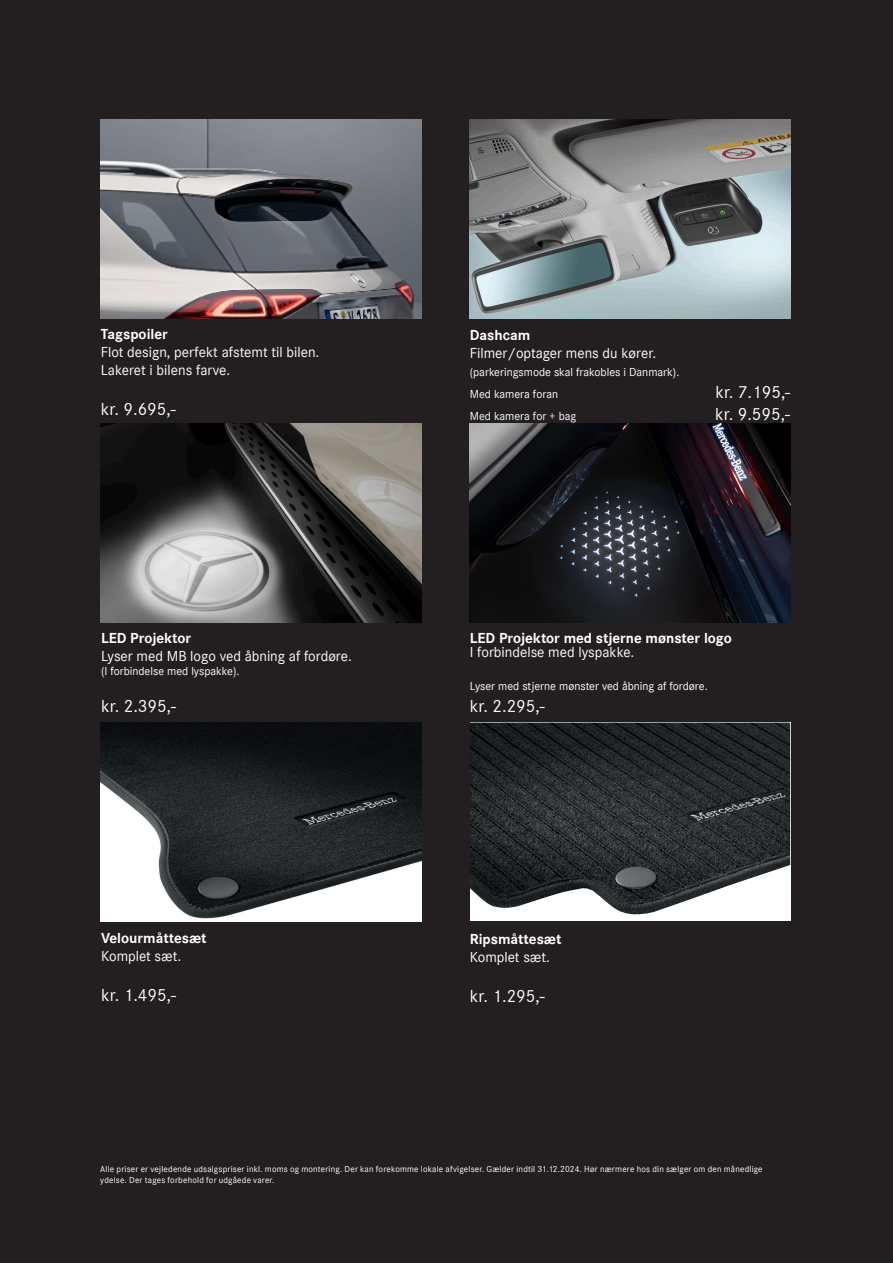
<style>
.page{position:relative;width:893px;height:1263px;background:#231f20}
.page>*{position:absolute;margin:0;border:0;box-sizing:border-box;transform-origin:0 0}
.t1{font:18px "Daimler CS";color:#fff}
.t2{font:15px "Daimler CS";color:#fff}
.t3{font:700 15px "Daimler CS";color:#fff}
.t4{font:12px "Daimler CS";color:#fff}
.t5{font:9px/10.5px "Daimler CS";letter-spacing:.02em;color:#fff}
</style>
<div class="page">
<img style="left:470px;top:722px;width:320px;height:197px">
<img style="left:101px;top:119px;width:320px;height:199px">
<img style="left:470px;top:119px;width:320px;height:200px">
<img style="left:101px;top:423px;width:320px;height:199px">
<img style="left:101px;top:722px;width:320px;height:199px">
<img style="left:470px;top:423px;width:320px;height:199px">
<p class="t3" style="left:101px;top:322px;width:69px">Tagspoiler</p>
<p class="t2" style="left:101px;top:341px;width:220px">Flot design, perfekt afstemt til bilen.</p>
<p class="t2" style="left:101px;top:359px;width:131px">Lakeret i bilens farve.</p>
<p class="t1" style="left:101px;top:396px;width:76px">kr. 9.695,-</p>
<p class="t3" style="left:101px;top:626px;width:92px">LED Projektor</p>
<p class="t2" style="left:101px;top:645px;width:252px">Lyser med MB logo ved åbning af fordøre.</p>
<p class="t4" style="left:101px;top:662px;width:140px">(I forbindelse med lyspakke).</p>
<p class="t1" style="left:101px;top:693px;width:76px">kr. 2.395,-</p>
<p class="t3" style="left:101px;top:926px;width:107px">Velourmåttesæt</p>
<p class="t2" style="left:101px;top:945px;width:82px">Komplet sæt.</p>
<p class="t1" style="left:101px;top:982px;width:76px">kr. 1.495,-</p>
<p class="t3" style="left:470px;top:323px;width:62px">Dashcam</p>
<p class="t2" style="left:470px;top:342px;width:188px">Filmer/optager mens du kører.</p>
<p class="t4" style="left:470px;top:364px;width:211px">(parkeringsmode skal frakobles i Danmark).</p>
<p class="t4" style="left:470px;top:385px;width:90px">Med kamera foran</p>
<p class="t1" style="left:715px;top:379px;width:76px">kr. 7.195,-</p>
<p class="t4" style="left:470px;top:407px;width:108px">Med kamera for + bag</p>
<p class="t1" style="left:715px;top:400px;width:76px">kr. 9.595,-</p>
<p class="t3" style="left:470px;top:626px;width:264px">LED Projektor med stjerne mønster logo</p>
<p class="t2" style="left:470px;top:641px;width:166px">I forbindelse med lyspakke.</p>
<p class="t4" style="left:470px;top:677px;width:239px">Lyser med stjerne mønster ved åbning af fordøre.</p>
<p class="t1" style="left:470px;top:693px;width:76px">kr. 2.295,-</p>
<p class="t3" style="left:470px;top:927px;width:93px">Ripsmåttesæt</p>
<p class="t2" style="left:470px;top:946px;width:82px">Komplet sæt.</p>
<p class="t1" style="left:470px;top:982px;width:76px">kr. 1.295,-</p>
<p class="t5" style="left:100px;top:1163px;width:664px">Alle priser er vejledende udsalgspriser inkl. moms og montering. Der kan forekomme lokale afvigelser. Gælder indtil 31.12.2024. Hør nærmere hos din sælger om den månedlige ydelse. Der tages forbehold for udgåede varer.</p>
</div>
